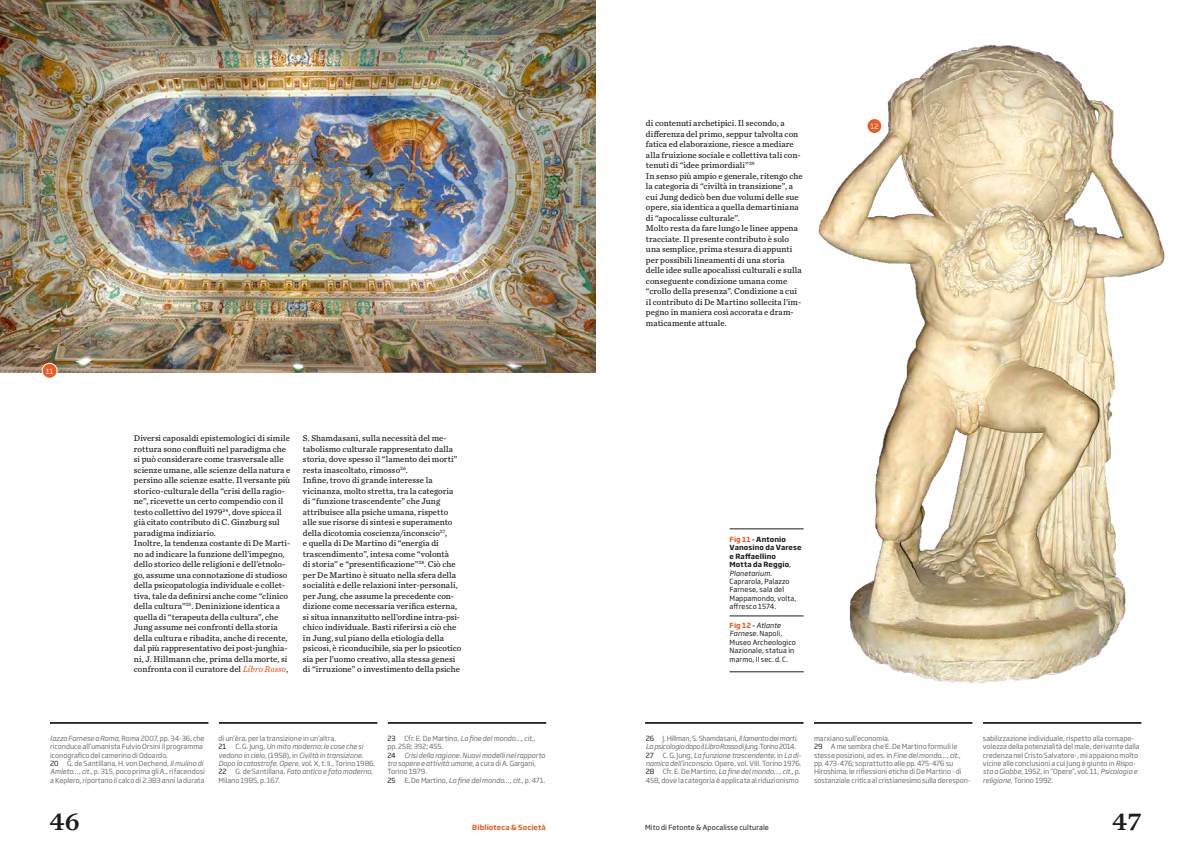
<style>
.page{position:relative;width:1191px;height:856px;background:#fff}
.page>*{position:absolute;margin:0;border:0;box-sizing:border-box;transform-origin:0 0}
.t1{font:26.25px "Chronicle Text G1 Semi";color:#1d1d1b}
.t2{font:8.75px/10.5px "Chronicle Text G4";letter-spacing:.005em;color:#1d1d1b}
.t3{font:7px/8.4px "Soho Gothic Pro";letter-spacing:-.005em;color:#706f6f}
.t4{font:italic 7px/8.4px "Soho Gothic Pro";letter-spacing:-.01em;color:#706f6f}
.t5{font:7px/8.4px "Soho Gothic Pro";letter-spacing:.015em;color:#1d1d1b}
.t6{font:italic 7px/8.4px "Soho Gothic Pro";letter-spacing:-.045em;color:#706f6f}
.t7{font:700 7px "Soho Gothic Pro";letter-spacing:.015em;color:#eb5b25}
.t8{font:7px "Soho Gothic Pro";color:#fff}
.s1{font-style:italic;color:#eb5b25}
.s2{font-weight:700;color:#eb5b25}
.s3{font-weight:700}
.s4{font-style:italic}
.s5{font-style:normal}
.s6{font-style:normal;color:#1d1d1b}
.s7{color:#1d1d1b}
</style>
<div class="page">
<img style="left:0;top:0;width:595px;height:372px">
<img style="left:786px;top:44px;width:379px;height:680px">
<hr style="left:645px;top:722px;width:158px;height:2px;background:#1d1d1b">
<hr style="left:50px;top:722px;width:158px;height:2px;background:#1d1d1b">
<hr style="left:814px;top:722px;width:158px;height:2px;background:#1d1d1b">
<hr style="left:219px;top:722px;width:158px;height:2px;background:#1d1d1b">
<hr style="left:983px;top:722px;width:158px;height:2px;background:#1d1d1b">
<hr style="left:388px;top:722px;width:158px;height:2px;background:#1d1d1b">
<div style="left:42px;top:363px;width:15px;height:15px;background:#eb5b25;border-radius:50%"></div>
<div style="left:42px;top:363px;width:15px;height:16px;border:1px solid #fff;border-radius:50%"></div>
<div style="left:867px;top:119px;width:15px;height:14px;background:#eb5b25;border-radius:50%"></div>
<div style="left:866px;top:118px;width:16px;height:16px;border:1px solid #fff;border-radius:50%"></div>
<hr style="left:729px;top:616px;width:74px;height:1px;background:#1d1d1b">
<hr style="left:729px;top:671px;width:74px;height:1px;background:#1d1d1b">
<hr style="left:729px;top:528px;width:74px;height:1px;background:#1d1d1b">
<p class="t8" style="left:46px;top:366px;width:9px">11</p>
<p class="t2" style="left:134px;top:432px;width:158px">Diversi caposaldi epistemologici di simile rottura sono confluiti nel paradigma che si può considerare come trasversale alle scienze umane, alle scienze della natura e persino alle scienze esatte. Il versante più storico-culturale della “crisi della ragio&shy;ne”, ricevette un certo compendio con il testo collettivo del 1979<sup>24</sup>, dove spicca il già citato contributo di C. Ginzburg sul paradigma indiziario.<br>Inoltre, la tendenza costante di De Marti&shy;no ad indicare la funzione dell’impegno, dello storico delle religioni e dell’etnolo&shy;go, assume una connotazione di studioso della psicopatologia individuale e collet&shy;tiva, tale da definirsi anche come “clinico della cultura”<sup>25</sup>. Deninizione identica a quella di “terapeuta della cultura”, che Jung assume nei confronti della storia della cultura e ribadita, anche di recente, dal più rappresentativo dei post-junghia&shy;ni, J. Hillmann che, prima della morte, si confronta con il curatore del <span class="s1">Libro Rosso</span>,</p>
<p class="t2" style="left:303px;top:432px;width:160px">S. Shamdasani, sulla necessità del me&shy;tabolismo culturale rappresentato dalla storia, dove spesso il “lamento dei morti” resta inascoltato, rimosso<sup>26</sup>.<br>Infine, trovo di grande interesse la vicinanza, molto stretta, tra la categoria di “funzione trascendente” che Jung attribuisce alla psiche umana, rispetto alle sue risorse di sintesi e superamento della dicotomia coscienza/inconscio<sup>27</sup>,<br>e quella di De Martino di “energia di trascendimento”, intesa come “volontà<br>di storia” e “presentificazione”<sup>28</sup>. Ciò che per De Martino è situato nella sfera della socialità e delle relazioni inter-personali, per Jung, che assume la precedente con&shy;dizione come necessaria verifica esterna, si situa innanzitutto nell’ordine intra-psi&shy;chico individuale. Basti riferirsi a ciò che in Jung, sul piano della etiologia della psicosi, è riconducibile, sia per lo psicotico sia per l’uomo creativo, alla stessa genesi di “irruzione” o investimento della psiche</p>
<p class="t2" style="left:646px;top:117px;width:158px">di contenuti archetipici. Il secondo, a differenza del primo, seppur talvolta con fatica ed elaborazione, riesce a mediare alla fruizione sociale e collettiva tali con&shy;tenuti di “idee primordiali”<sup>29<br></sup>In senso più ampio e generale, ritengo che la categoria di “civiltà in transizione”, a cui Jung dedicò ben due volumi delle sue opere, sia identica a quella demartiniana di “apocalisse culturale”.<br>Molto resta da fare lungo le linee appena tracciate. Il presente contributo è solo una semplice, prima stesura di appunti per possibili lineamenti di una storia delle idee sulle apocalissi culturali e sulla conseguente condizione umana come “crollo della presenza”. Condizione a cui il contributo di De Martino sollecita l’im&shy;pegno in maniera così accorata e dram&shy;maticamente attuale.</p>
<p class="t8" style="left:870px;top:121px;width:10px">12</p>
<p class="t5" style="left:729px;top:535px;width:73px"><span class="s2">Fig 11</span> <span class="s3">- Antonio<br>Vanosino da Varese e Raffaellino<br>Motta da Reggio</span>,<br><span class="s4">Planetarium</span>.<br>Caprarola, Palazzo<br>Farnese, sala del<br>Mappamondo, volta, affresco 1574.</p>
<p class="t5" style="left:729px;top:621px;width:68px"><span class="s2">Fig 12</span> <span class="s3">-</span> <span class="s4">Atlante<br>Farnese</span>. Napoli,<br>Museo Archeologico<br>Nazionale, statua in marmo, II sec. d. C.</p>
<p class="t4" style="left:387px;top:733px;width:159px;text-indent:17px"><span class="s5">Cfr. E. De Martino,</span> La fine del mondo…<span class="s5">,</span> cit<span class="s5">., pp. 258; 392; 455.<br></span><span class="s6">24</span> Crisi della ragione. Nuovi modelli nel rapporto tra sapere e attività umane<span class="s5">, a cura di A. Gargani, Torino 1979.</span></p>
<p class="t5" style="left:387px;top:775px;width:10px">25</p>
<p class="t3" style="left:404px;top:775px;width:143px">E. De Martino, <span class="s4">La fine del mondo…</span>, <span class="s4">cit.</span>, p. 471.</p>
<p class="t3" style="left:218px;top:733px;width:119px">di un’èra, per la transizione in un’altra.</p>
<p class="t5" style="left:218px;top:742px;width:10px">21</p>
<p class="t3" style="left:50px;top:733px;width:156px"><span class="s4">lazzo Farnese a Roma</span>, Roma 2007, pp. 34-36, che riconduce all’umanista Fulvio Orsini il programma iconografico del camerino di Odoardo.<br><span class="s7">20</span> G. de Santillana, H. von Dechend, <span class="s4">Il mulino di Amleto…</span>, <span class="s4">cit.</span>, p. 315, poco prima gli A., rifacendosi a Keplero, riportano il calco di 2.383 anni la durata</p>
<p class="t6" style="left:645px;top:733px;width:153px"><span class="s6">26</span> <span class="s5">J. Hillman, S. Shamdasani,</span> Il lamento dei morti.<br>La psicologia dopo il Libro Rosso di Jung<span class="s5">, Torino 2014.<br></span><span class="s6">27</span></p>
<p class="t5" style="left:387px;top:733px;width:10px">23</p>
<p class="t4" style="left:218px;top:742px;width:158px;text-indent:17px"><span class="s5">C. G. Jung,</span> Un mito moderno: le cose che si vedono in cielo, <span class="s5">(1958), in</span> Civiltà in transizione.<br>Dopo la catastrofe. Opere<span class="s5">, vol. X, t. II., Torino 1986.<br></span><span class="s6">22</span></p>
<p class="t3" style="left:645px;top:750px;width:157px;text-indent:17px">C. G. Jung, <span class="s4">La funzione trascendente</span>, in <span class="s4">La di&shy;namica dell’inconscio</span>. Opere, vol. VIII. Torino 1976.<br><span class="s7">28</span> Cfr. E. De Martino, <span class="s4">La fine del mondo…</span>, <span class="s4">cit</span>., p.<br>458, dove la categoria è applicata al riduzionismo</p>
<p class="t3" style="left:218px;top:767px;width:156px;text-indent:17px">G. de Santillana, <span class="s4">Fato antico e fato moderno</span>,<br>Milano 1985, p. 167.</p>
<p class="t3" style="left:814px;top:733px;width:158px">marxiano sull’economia.<br><span class="s7">29</span> A me sembra che E. De Martino formuli le stesse posizioni, ad es. in <span class="s4">Fine del mondo…</span>, <span class="s4">cit.</span>, pp. 473-476; soprattutto alle pp. 475-476 su Hiroshima, le riflessioni etiche di De Martino - di sostanziale critica al cristianesimo sulla derespon-</p>
<p class="t3" style="left:983px;top:733px;width:158px">sabilizzazione individuale, rispetto alla consape&shy;volezza della potenzialità del male, derivante dalla credenza nel Cristo Salvatore-, mi appaiono molto vicine alle conclusioni a cui Jung è giunto in <span class="s4">Rispo&shy;sta a Giobbe</span>, 1952, in “Opere”, vol. 11, <span class="s4">Psicologia e religione</span>, Torino 1992.</p>
<h1 class="t1" style="left:50px;top:800px;width:32px">46</h1>
<p class="t7" style="left:472px;top:821px;width:75px">Biblioteca &amp; Società</p>
<h1 class="t1" style="left:1112px;top:800px;width:31px">47</h1>
<p class="t5" style="left:645px;top:822px;width:125px">Mito di Fetonte &amp; Apocalisse culturale</p>
</div>
